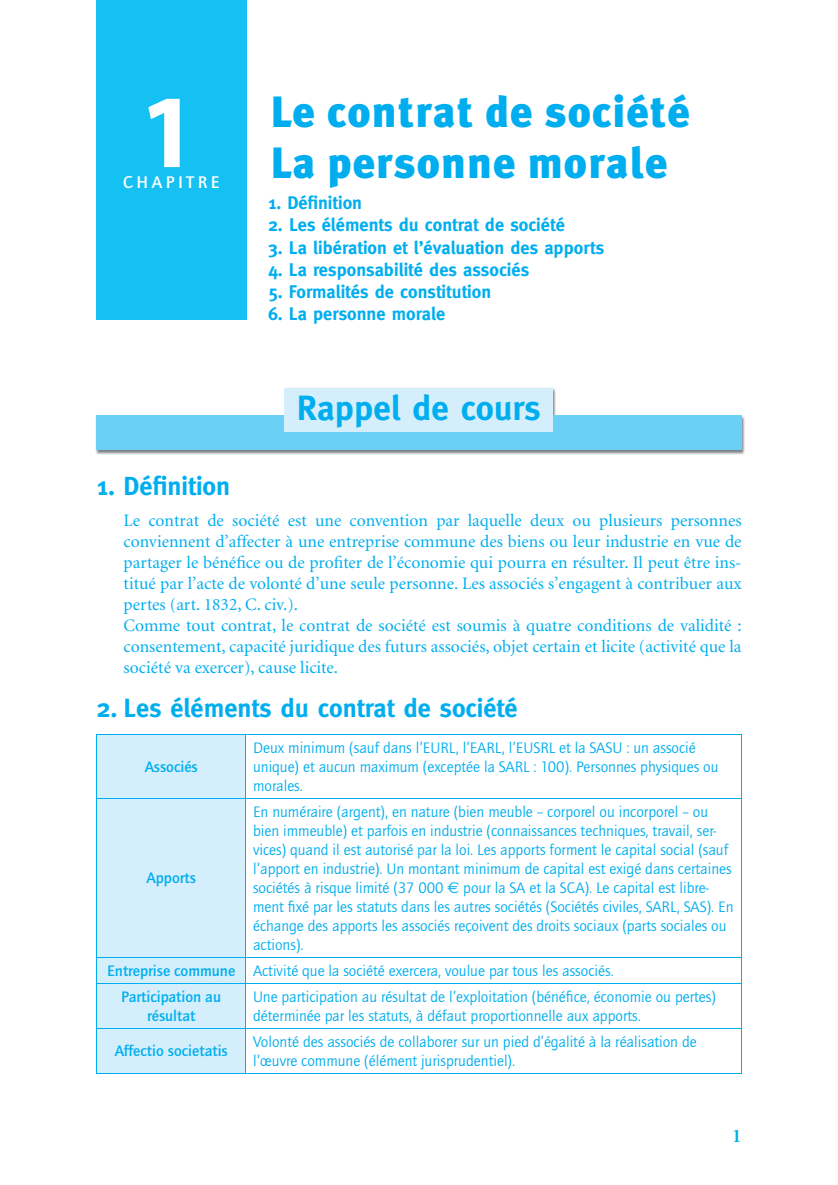
<style>
.page{position:relative;width:838px;height:1185px;background:#fff}
.page>*{position:absolute;margin:0;border:0;box-sizing:border-box;transform-origin:0 0}
.t1{font:700 105px "Myriad";color:#fff}
.t2{font:900 43.75px/50.8px "Meta Plus";letter-spacing:.025em;color:#00aeef}
.t3{font:700 35px "Meta";color:#00aeef}
.t4{font:700 26.25px "Meta";color:#00aeef}
.t5{font:700 19.25px "Minion";color:#00aeef}
.t6{font:700 18.38px "Meta";color:#00aeef}
.t7{font:17.5px/21px "Minion";color:#00aeef}
.t8{font:500 17.5px "Quay Sans ITC Std";letter-spacing:.2em;color:#fff}
.t9{font:15.75px/18.9px "Quay Sans ITC Std";color:#00aeef}
.t10{font:500 15.75px "Quay Sans ITC Std";color:#00aeef}
.s1{color:#fff}
.s2{font-family:"Euro Sans"}
.s3{font-weight:500}
</style>
<div class="page">
<div style="left:96px;top:0;width:151px;height:320px;background:#15c0f2"></div>
<img style="left:95px;top:388px;width:649px;height:66px">
<div style="left:96px;top:415px;width:645px;height:35px;background:#6bcff6"></div>
<div style="left:285px;top:388px;width:268px;height:43px;background:#d4effb"></div>
<div style="left:97px;top:735px;width:148px;height:338px;background:#d4effb"></div>
<hr style="left:96px;top:734px;width:149px;height:1px;background:#00aeef">
<hr style="left:96px;top:735px;width:1px;height:63px;background:#00aeef">
<hr style="left:245px;top:734px;width:496px;height:1px;background:#00aeef">
<hr style="left:245px;top:735px;width:1px;height:63px;background:#00aeef">
<hr style="left:740px;top:735px;width:1px;height:63px;background:#00aeef">
<hr style="left:96px;top:798px;width:149px;height:1px;background:#00aeef">
<hr style="left:96px;top:799px;width:1px;height:157px;background:#00aeef">
<hr style="left:245px;top:798px;width:496px;height:1px;background:#00aeef">
<hr style="left:245px;top:799px;width:1px;height:157px;background:#00aeef">
<hr style="left:740px;top:799px;width:1px;height:157px;background:#00aeef">
<hr style="left:96px;top:956px;width:149px;height:1px;background:#00aeef">
<svg style="left:96px;top:957px;width:1px;height:26px"></svg>
<hr style="left:245px;top:956px;width:496px;height:1px;background:#00aeef">
<svg style="left:245px;top:957px;width:1px;height:26px"></svg>
<hr style="left:96px;top:983px;width:149px;height:1px;background:#00aeef">
<hr style="left:96px;top:983px;width:1px;height:45px;background:#00aeef">
<hr style="left:245px;top:983px;width:496px;height:1px;background:#00aeef">
<hr style="left:245px;top:983px;width:1px;height:45px;background:#00aeef">
<hr style="left:740px;top:983px;width:1px;height:45px;background:#00aeef">
<hr style="left:96px;top:1028px;width:149px;height:1px;background:#00aeef">
<hr style="left:96px;top:1028px;width:1px;height:45px;background:#00aeef">
<hr style="left:245px;top:1028px;width:496px;height:1px;background:#00aeef">
<hr style="left:245px;top:1028px;width:1px;height:45px;background:#00aeef">
<hr style="left:740px;top:1028px;width:1px;height:45px;background:#00aeef">
<hr style="left:96px;top:1073px;width:149px;height:1px;background:#00aeef">
<hr style="left:245px;top:1073px;width:496px;height:1px;background:#00aeef">
<h1 class="t1" style="left:139px;top:78px;width:60px">1</h1>
<h2 class="t2" style="left:270px;top:86px;width:454px">Le contrat de société <span class="s1">–<br></span>La personne morale</h2>
<p class="t8" style="left:123px;top:172px;width:98px">CHAPITRE</p>
<p class="t6" style="left:268px;top:192px;width:95px">1. Définition</p>
<p class="t6" style="left:268px;top:214px;width:298px">2. Les éléments du contrat de société</p>
<p class="t6" style="left:268px;top:236px;width:337px">3. La libération et l’évaluation des apports</p>
<p class="t6" style="left:268px;top:259px;width:263px">4. La responsabilité des associés</p>
<p class="t6" style="left:268px;top:281px;width:224px">5. Formalités de constitution</p>
<p class="t6" style="left:268px;top:303px;width:178px">6. La personne morale</p>
<h3 class="t3" style="left:297px;top:387px;width:245px">Rappel de cours</h3>
<h3 class="t4" style="left:96px;top:470px;width:135px">1. Définition</h3>
<p class="t7" style="left:124px;top:510px;width:619px">Le contrat de société est une convention par laquelle deux ou plusieurs personnes conviennent d’affecter à une entreprise commune des biens ou leur industrie en vue de partager le bénéfice ou de profiter de l’économie qui pourra en résulter. Il peut être ins&shy;titué par l’acte de volonté d’une seule personne. Les associés s’engagent à contribuer aux pertes (art. 1832, C. civ.).<br>Comme tout contrat, le contrat de société est soumis à quatre conditions de validité : consentement, capacité juridique des futurs associés, objet certain et licite (activité que la société va exercer), cause licite.</p>
<h3 class="t4" style="left:96px;top:693px;width:423px">2. Les éléments du contrat de société</h3>
<p class="t10" style="left:145px;top:758px;width:54px">Associés</p>
<p class="t9" style="left:253px;top:738px;width:467px">Deux minimum (sauf dans l’EURL, l’EARL, l’EUSRL et la SASU : un associé unique) et aucun maximum (exceptée la SARL : 100). Personnes physiques ou morales.</p>
<p class="t9" style="left:253px;top:802px;width:482px">En numéraire (argent), en nature (bien meuble – corporel ou incorporel – ou bien immeuble) et parfois en industrie (connaissances techniques, travail, ser&shy;vices) quand il est autorisé par la loi. Les apports forment le capital social (sauf l’apport en industrie). Un montant minimum de capital est exigé dans certaines sociétés à risque limité (37 000 <span class="s2">F</span> pour la SA et la SCA). Le capital est libre&shy;ment fixé par les statuts dans les autres sociétés (Sociétés civiles, SARL, SAS). En échange des apports les associés reçoivent des droits sociaux (parts sociales ou actions).</p>
<p class="t9" style="left:121px;top:957px;width:494px;line-height:26.1px;text-indent:-14px"><span class="s3">Entreprise commune</span> Activité que la société exercera, voulue par tous les associés.<br><span class="s3">Participation au</span></p>
<p class="t10" style="left:147px;top:1006px;width:50px">résultat</p>
<p class="t10" style="left:146px;top:869px;width:51px">Apports</p>
<p class="t9" style="left:253px;top:987px;width:464px">Une participation au résultat de l’exploitation (bénéfice, économie ou pertes) déterminée par les statuts, à défaut proportionnelle aux apports.</p>
<p class="t10" style="left:115px;top:1042px;width:114px">Affectio societatis</p>
<p class="t9" style="left:253px;top:1032px;width:445px">Volonté des associés de collaborer sur un pied d’égalité à la réalisation de l’œuvre commune (élément jurisprudentiel).</p>
<p class="t5" style="left:732px;top:1126px;width:11px">1</p>
</div>
